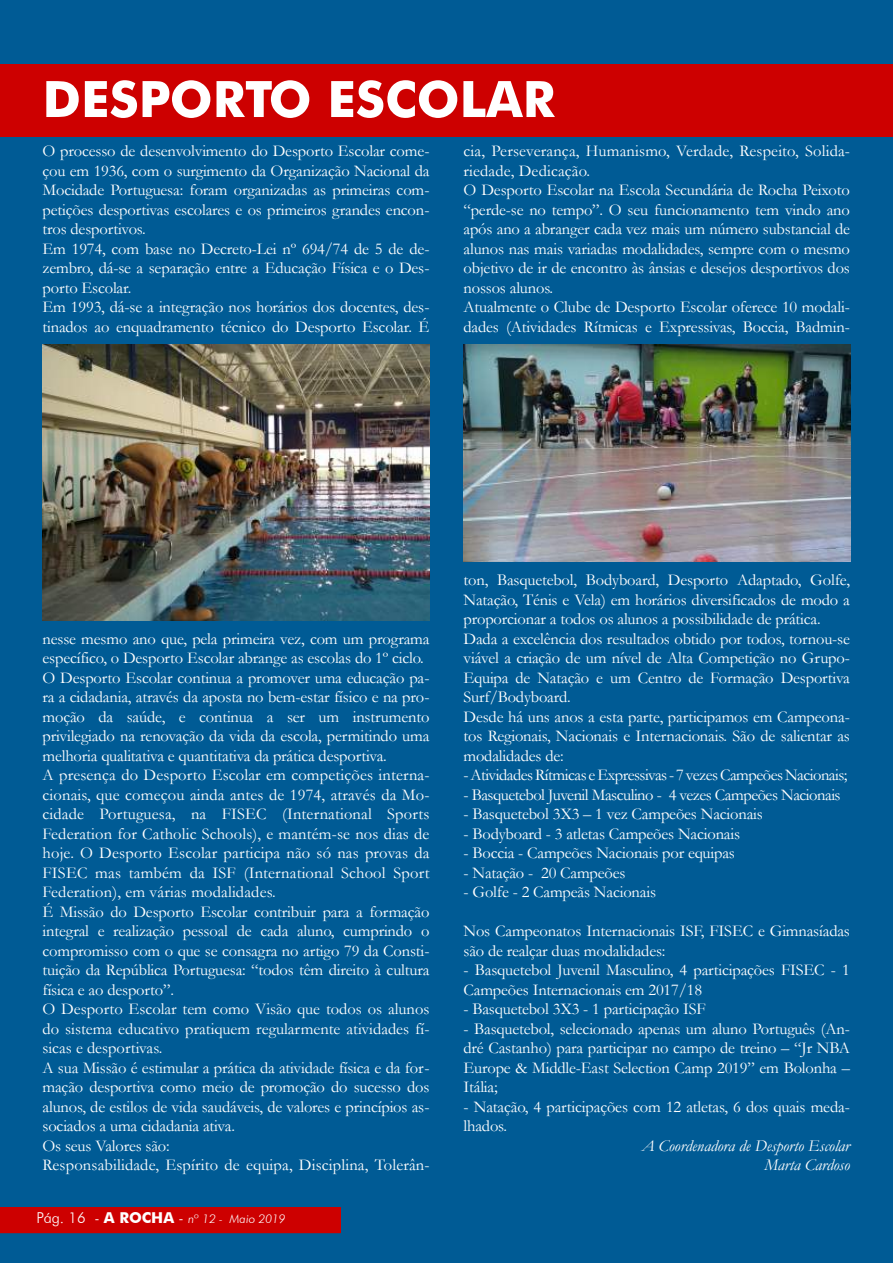
<style>
.page{position:relative;width:893px;height:1263px;background:#005b95}
.page>*{position:absolute;margin:0;border:0;box-sizing:border-box;transform-origin:0 0}
.t1{font:700 50.25px "Futura BT";color:#fff}
.t2{font:16.5px/19.5px "Garamond";letter-spacing:-.01em;color:#fff}
.t3{font:16.5px "Garamond";letter-spacing:-.03em;color:#fff}
.t4{font:italic 16.5px/19.5px "Garamond";color:#fff;text-align:right}
.t5{font:italic 300 12px "Futura BT";color:#fff}
.s1{font-style:normal;font-size:15px}
.s2{font-weight:700;font-style:normal;font-size:15px}
</style>
<div class="page">
<hr style="left:892px;top:0;width:1px;height:1263px;background:#2180af">
<div style="left:0;top:64px;width:893px;height:72px;background:#cd0000"></div>
<div style="left:0;top:1208px;width:340px;height:25px;background:#cd0000"></div>
<img style="left:43px;top:344px;width:386px;height:277px">
<img style="left:463px;top:344px;width:387px;height:217px">
<hr style="left:892px;top:64px;width:1px;height:72px;background:#e00">
<h1 class="t1" style="left:43px;top:69px;width:514px">DESPORTO ESCOLAR</h1>
<p class="t2" style="left:43px;top:141px;width:388px">O processo de desenvolvimento do Desporto Escolar come&shy;çou em 1936, com o surgimento da Organização Nacional da Mocidade Portuguesa: foram organizadas as primeiras com&shy;petições desportivas escolares e os primeiros grandes encon&shy;tros desportivos.<br>Em 1974, com base no Decreto-Lei nº 694/74 de 5 de de&shy;zembro, dá-se a separação entre a Educação Física e o Des&shy;porto Escolar.<br>Em 1993, dá-se a integração nos horários dos docentes, des&shy;tinados ao enquadramento técnico do Desporto Escolar. É</p>
<p class="t2" style="left:463px;top:141px;width:388px">cia, Perseverança, Humanismo, Verdade, Respeito, Solida&shy;riedade, Dedicação.<br>O Desporto Escolar na Escola Secundária de Rocha Peixoto “perde-se no tempo”. O seu funcionamento tem vindo ano após ano a abranger cada vez mais um número substancial de alunos nas mais variadas modalidades, sempre com o mesmo objetivo de ir de encontro às ânsias e desejos desportivos dos nossos alunos.<br>Atualmente o Clube de Desporto Escolar oferece 10 modali&shy;dades (Atividades Rítmicas e Expressivas, Boccia, Badmin-</p>
<p class="t2" style="left:43px;top:629px;width:388px">nesse mesmo ano que, pela primeira vez, com um programa específico, o Desporto Escolar abrange as escolas do 1º ciclo.<br>O Desporto Escolar continua a promover uma educação pa&shy;ra a cidadania, através da aposta no bem-estar físico e na pro&shy;moção da saúde, e continua a ser um instrumento privilegiado na renovação da vida da escola, permitindo uma melhoria qualitativa e quantitativa da prática desportiva.<br>A presença do Desporto Escolar em competições interna&shy;cionais, que começou ainda antes de 1974, através da Mo&shy;cidade Portuguesa, na FISEC (International Sports Federation for Catholic Schools), e mantém-se nos dias de hoje. O Desporto Escolar participa não só nas provas da FISEC mas também da ISF (International School Sport Federation), em várias modalidades.<br>É Missão do Desporto Escolar contribuir para a formação integral e realização pessoal de cada aluno, cumprindo o compromisso com o que se consagra no artigo 79 da Consti&shy;tuição da República Portuguesa: “todos têm direito à cultura física e ao desporto”.<br>O Desporto Escolar tem como Visão que todos os alunos do sistema educativo pratiquem regularmente atividades fí&shy;sicas e desportivas.<br>A sua Missão é estimular a prática da atividade física e da for&shy;mação desportiva como meio de promoção do sucesso dos alunos, de estilos de vida saudáveis, de valores e princípios as&shy;sociados a uma cidadania ativa.<br>Os seus Valores são:<br>Responsabilidade, Espírito de equipa, Disciplina, Tolerân-</p>
<p class="t5" style="left:36px;top:1211px;width:251px"><span class="s1">Pág. 16 -</span> <span class="s2">A ROCHA</span> <span class="s1">-</span> nº 12 - Maio 2019</p>
<p class="t2" style="left:463px;top:570px;width:388px">ton, Basquetebol, Bodyboard, Desporto Adaptado, Golfe, Natação, Ténis e Vela) em horários diversificados de modo a proporcionar a todos os alunos a possibilidade de prática.<br>Dada a excelência dos resultados obtido por todos, tornou-se viável a criação de um nível de Alta Competição no Grupo-Equipa de Natação e um Centro de Formação Desportiva Surf/Bodyboard.<br>Desde há uns anos a esta parte, participamos em Campeona&shy;tos Regionais, Nacionais e Internacionais. São de salientar as modalidades de:<br>-AtividadesRítmicas eExpressivas-7vezesCampeõesNacionais;</p>
<p class="t3" style="left:463px;top:785px;width:379px">- Basquetebol Juvenil Masculino - 4 vezes Campeões Nacionais</p>
<p class="t2" style="left:463px;top:804px;width:301px">- Basquetebol 3X3 – 1 vez Campeões Nacionais</p>
<p class="t2" style="left:463px;top:824px;width:278px">- Bodyboard - 3 atletas Campeões Nacionais</p>
<p class="t2" style="left:463px;top:843px;width:273px">- Boccia - Campeões Nacionais por equipas</p>
<p class="t2" style="left:463px;top:863px;width:164px">- Natação - 20 Campeões</p>
<p class="t2" style="left:463px;top:882px;width:194px">- Golfe - 2 Campeãs Nacionais</p>
<p class="t2" style="left:463px;top:921px;width:388px">Nos Campeonatos Internacionais ISF, FISEC e Gimnasíadas são de realçar duas modalidades:</p>
<p class="t2" style="left:463px;top:960px;width:388px">- Basquetebol Juvenil Masculino, 4 participações FISEC - 1<br>Campeões Internacionais em 2017/18</p>
<p class="t2" style="left:463px;top:999px;width:244px">- Basquetebol 3X3 - 1 participação ISF</p>
<p class="t2" style="left:463px;top:1019px;width:388px;text-align:justify">- Basquetebol, selecionado apenas um aluno Português (An&shy;dré Castanho) para participar no campo de treino – “Jr NBA Europe &amp; Middle-East Selection Camp 2019” em Bolonha – Itália;</p>
<p class="t2" style="left:463px;top:1097px;width:388px">- Natação, 4 participações com 12 atletas, 6 dos quais meda&shy;lhados.</p>
<p class="t4" style="left:642px;top:1136px;width:210px">A Coordenadora de Desporto Escolar<br>Marta Cardoso</p>
</div>
